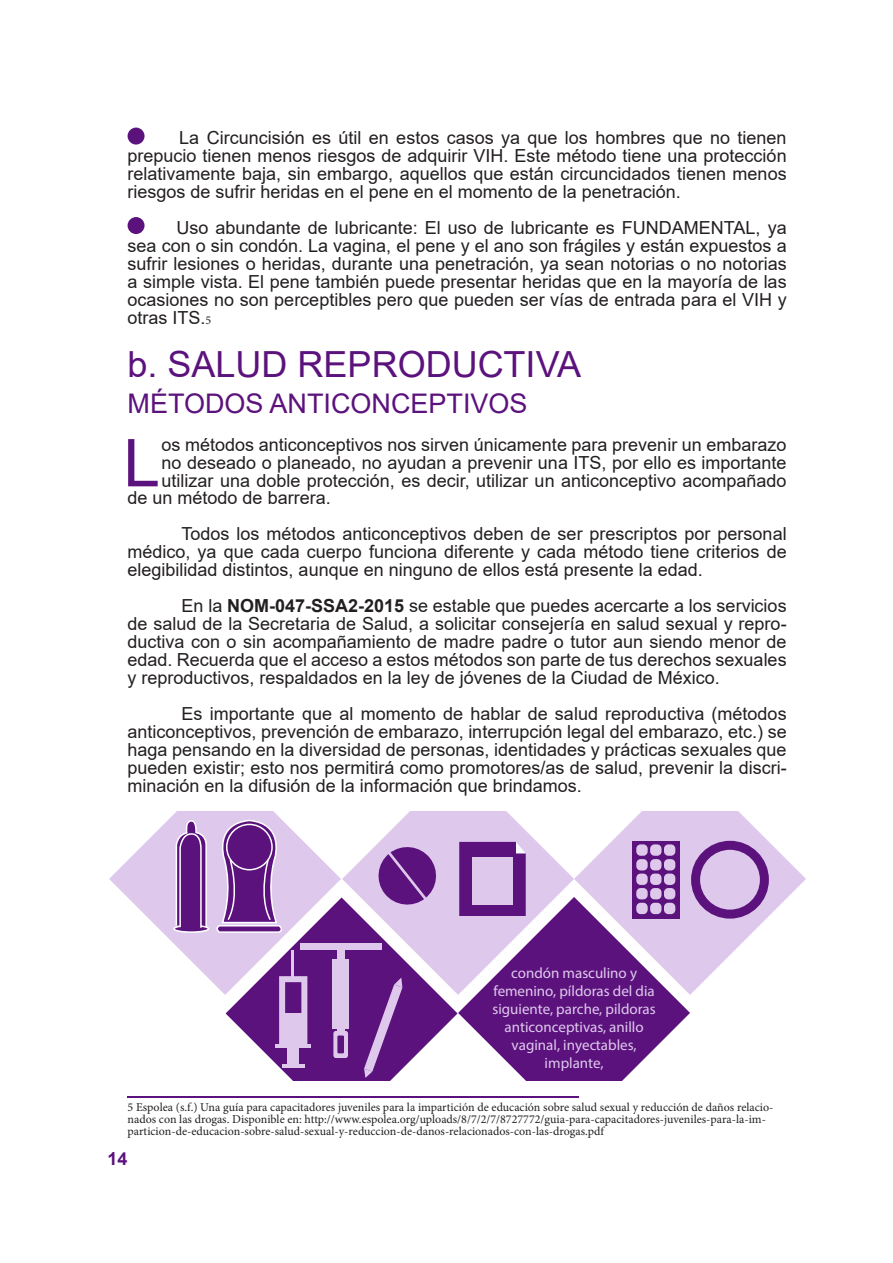
<style>
.page{position:relative;width:893px;height:1263px;background:#fff}
.page>*{position:absolute;margin:0;border:0;box-sizing:border-box;transform-origin:0 0}
.t1{font:66px "Arial";color:#5c127d}
.t2{font:36px "Arial";color:#5c127d}
.t3{font:27px "Arial";color:#5c127d}
.t4{font:18px/18px "Arial";color:#231f20;text-align:justify}
.t5{font:700 18px "Arial";color:#5c127d}
.t6{font:15px/18px "Myriad Pro";color:#dec9ed;text-align:center}
.t7{font:12px/12px "Minion Pro";color:#231f20}
.s1{font-family:"Minion Pro";font-size:12px}
.s2{font-weight:700}
</style>
<div class="page">
<svg style="left:109px;top:811px;width:232px;height:184px"></svg>
<svg style="left:458px;top:995px;width:232px;height:86px;fill:#5c127d"></svg>
<svg style="left:226px;top:897px;width:232px;height:184px;fill:#5c127d"></svg>
<svg style="left:342px;top:811px;width:232px;height:184px;fill:#dec9ed"></svg>
<svg style="left:574px;top:811px;width:232px;height:184px;fill:#dec9ed"></svg>
<div style="left:173px;top:925px;width:36px;height:8px;border:2px solid #fff;border-radius:50%"></div>
<svg style="left:175px;top:819px;width:33px;height:152px"></svg>
<svg style="left:214px;top:819px;width:70px;height:115px"></svg>
<svg style="left:375px;top:843px;width:65px;height:65px"></svg>
<svg style="left:459px;top:842px;width:67px;height:74px"></svg>
<div style="left:472px;top:857px;width:41px;height:48px;background:#dec9ed"></div>
<div style="left:632px;top:841px;width:47px;height:77px;background:#5c127d"></div>
<div style="left:636px;top:844px;width:12px;height:12px;background:#dec9ed;border-radius:4px"></div>
<div style="left:650px;top:844px;width:11px;height:12px;background:#dec9ed;border-radius:4px"></div>
<div style="left:664px;top:844px;width:11px;height:12px;background:#dec9ed;border-radius:4px"></div>
<div style="left:636px;top:859px;width:12px;height:11px;background:#dec9ed;border-radius:4px"></div>
<div style="left:650px;top:859px;width:11px;height:11px;background:#dec9ed;border-radius:4px"></div>
<div style="left:664px;top:859px;width:11px;height:11px;background:#dec9ed;border-radius:4px"></div>
<div style="left:636px;top:873px;width:12px;height:12px;background:#dec9ed;border-radius:4px"></div>
<div style="left:650px;top:873px;width:11px;height:12px;background:#dec9ed;border-radius:4px"></div>
<div style="left:664px;top:873px;width:11px;height:12px;background:#dec9ed;border-radius:4px"></div>
<div style="left:636px;top:888px;width:12px;height:11px;background:#dec9ed;border-radius:4px"></div>
<div style="left:650px;top:888px;width:11px;height:11px;background:#dec9ed;border-radius:4px"></div>
<div style="left:664px;top:888px;width:11px;height:11px;background:#dec9ed;border-radius:4px"></div>
<div style="left:636px;top:903px;width:12px;height:11px;background:#dec9ed;border-radius:4px"></div>
<div style="left:650px;top:903px;width:11px;height:11px;background:#dec9ed;border-radius:4px"></div>
<div style="left:664px;top:903px;width:11px;height:11px;background:#dec9ed;border-radius:4px"></div>
<div style="left:691px;top:841px;width:78px;height:77px;border:9px solid #5c127d;border-radius:50%"></div>
<div style="left:279px;top:976px;width:28px;height:69px;border:6px solid #dec9ed"></div>
<div style="left:282px;top:1013px;width:22px;height:29px;background:#dec9ed"></div>
<hr style="left:275px;top:1044px;width:36px;height:3px;background:#dec9ed">
<hr style="left:292px;top:950px;width:2px;height:31px;background:#dec9ed">
<div style="left:287px;top:1047px;width:12px;height:19px;background:#dec9ed"></div>
<hr style="left:282px;top:1065px;width:22px;height:3px;background:#dec9ed">
<svg style="left:364px;top:977px;width:38px;height:101px"></svg>
<div style="left:300px;top:944px;width:82px;height:6px;background:#dec9ed"></div>
<div style="left:337px;top:948px;width:8px;height:84px;background:#dec9ed"></div>
<div style="left:332px;top:959px;width:17px;height:70px;background:#dec9ed"></div>
<div style="left:333px;top:1031px;width:15px;height:27px;background:#dec9ed;border-radius:3px"></div>
<div style="left:337px;top:1035px;width:7px;height:18px;background:#5c127d"></div>
<div style="left:128px;top:128px;width:17px;height:17px;background:#5c127d;border-radius:50%"></div>
<div style="left:128px;top:217px;width:17px;height:17px;background:#5c127d;border-radius:50%"></div>
<hr style="left:127px;top:1097px;width:452px;height:1px;background:#5c127d">
<p class="t4" style="left:128px;top:128px;width:661px;text-indent:52px">La Circuncisión es útil en estos casos ya que los hombres que no tienen prepucio tienen menos riesgos de adquirir VIH. Este método tiene una protección relativamente baja, sin embargo, aquellos que están circuncidados tienen menos riesgos de sufrir heridas en el pene en el momento de la penetración.</p>
<p class="t4" style="left:128px;top:218px;width:661px;text-indent:49px">Uso abundante de lubricante: El uso de lubricante es FUNDAMENTAL, ya sea con o sin condón. La vagina, el pene y el ano son frágiles y están expuestos a sufrir lesiones o heridas, durante una penetración, ya sean notorias o no notorias a simple vista. El pene también puede presentar heridas que en la mayoría de las ocasiones no son perceptibles pero que pueden ser vías de entrada para el VIH y otras ITS.<span class="s1">5</span></p>
<p class="t2" style="left:128px;top:340px;width:455px">b. SALUD REPRODUCTIVA</p>
<p class="t3" style="left:128px;top:385px;width:402px">MÉTODOS ANTICONCEPTIVOS</p>
<p class="t4" style="left:162px;top:436px;width:627px">os métodos anticonceptivos nos sirven únicamente para prevenir un embarazo no deseado o planeado, no ayudan a prevenir una ITS, por ello es importante</p>
<p class="t1" style="left:123px;top:418px;width:38px">L</p>
<p class="t4" style="left:162px;top:472px;width:627px">utilizar una doble protección, es decir, utilizar un anticonceptivo acompañado</p>
<p class="t4" style="left:128px;top:488px;width:205px">de un método de barrera.</p>
<p class="t4" style="left:128px;top:524px;width:661px;text-indent:54px">Todos los métodos anticonceptivos deben de ser prescriptos por personal médico, ya que cada cuerpo funciona diferente y cada método tiene criterios de elegibilidad distintos, aunque en ninguno de ellos está presente la edad.</p>
<p class="t4" style="left:128px;top:596px;width:661px;text-indent:54px">En la <span class="s2">NOM-047-SSA2-2015</span> se estable que puedes acercarte a los servicios de salud de la Secretaria de Salud, a solicitar consejería en salud sexual y repro&shy;ductiva con o sin acompañamiento de madre padre o tutor aun siendo menor de edad. Recuerda que el acceso a estos métodos son parte de tus derechos sexuales y reproductivos, respaldados en la ley de jóvenes de la Ciudad de México.</p>
<p class="t4" style="left:128px;top:704px;width:661px;text-indent:54px">Es importante que al momento de hablar de salud reproductiva (métodos anticonceptivos, prevención de embarazo, interrupción legal del embarazo, etc.) se haga pensando en la diversidad de personas, identidades y prácticas sexuales que pueden existir; esto nos permitirá como promotores/as de salud, prevenir la discri&shy;minación en la difusión de la información que brindamos.</p>
<p class="t6" style="left:492px;top:964px;width:165px">condón masculino y femenino, píldoras del dia siguiente, parche, pildoras anticonceptivas, anillo vaginal, inyectables, implante,</p>
<p class="t7" style="left:128px;top:1101px;width:647px">5 Espolea (s.f.) Una guía para capacitadores juveniles para la impartición de educación sobre salud sexual y reducción de daños relacio&shy;nados con las drogas. Disponible en: http://www.espolea.org/uploads/8/7/2/7/8727772/guia-para-capacitadores-juveniles-para-la-im&shy;particion-de-educacion-sobre-salud-sexual-y-reduccion-de-danos-relacionados-con-las-drogas.pdf</p>
<p class="t5" style="left:108px;top:1146px;width:22px">14</p>
</div>
